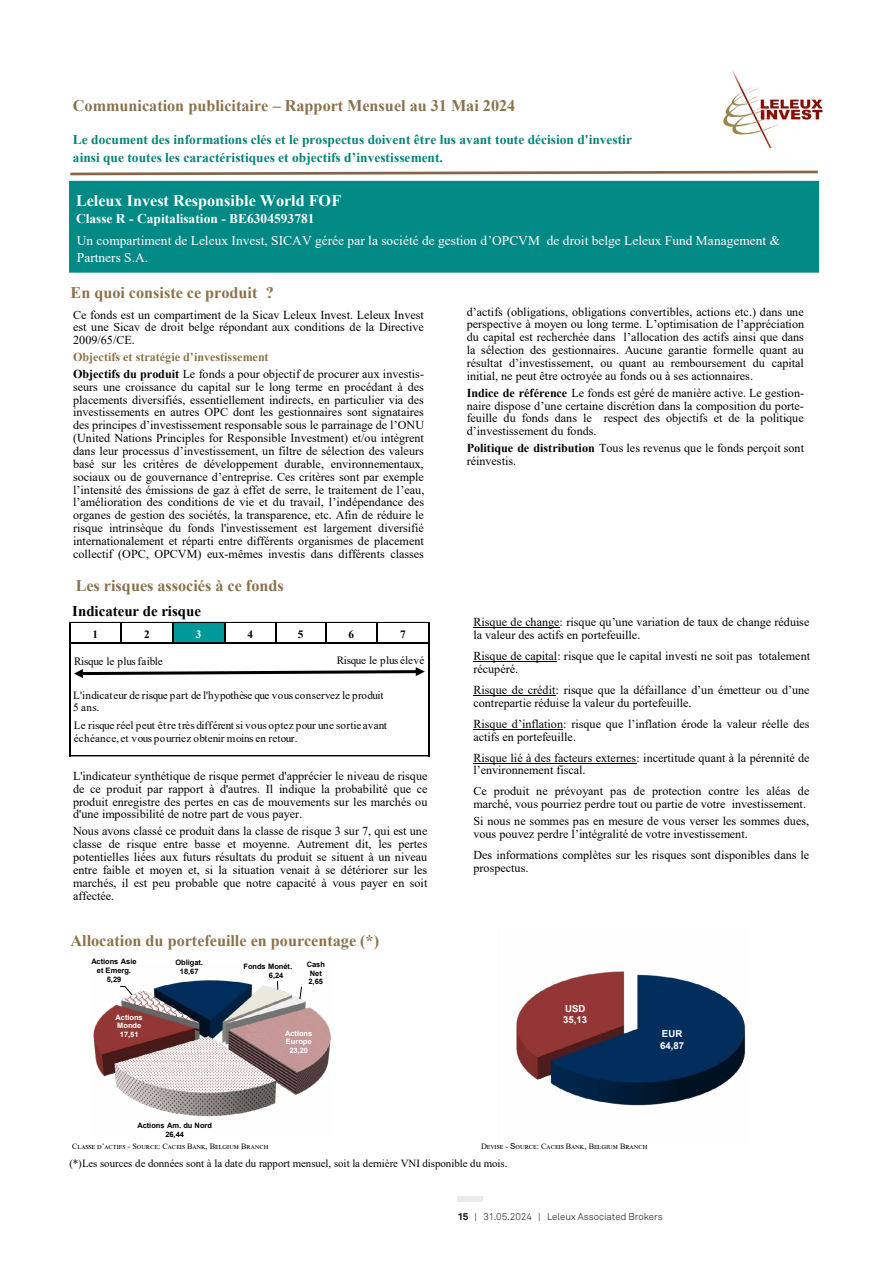
<style>
.page{position:relative;width:893px;height:1263px;background:#fff}
.page>*{position:absolute;margin:0;border:0;box-sizing:border-box;transform-origin:0 0}
.t1{font:700 16.2px "Times New Roman";color:#8a724b}
.t2{font:700 16.2px "Times New Roman";color:#fff}
.t3{font:700 14.85px "Times New Roman";color:#000}
.t4{font:700 13.5px/18.1px "Times New Roman";color:#008576}
.t5{font:13.5px/17px "Times New Roman";color:#fff}
.t6{font:700 13.5px "Times New Roman";color:#fff}
.t7{font:12.15px/12.9px "Times New Roman";color:#000}
.t8{font:11.1px/12.1px "Times New Roman";letter-spacing:-.005em;color:#000}
.t9{font:700 11.1px "Times New Roman";color:#000}
.t10{font:700 11.1px "Times New Roman";color:#fff}
.t11{font:10.8px "Times New Roman";letter-spacing:-.005em;color:#000}
.t12{font:300 9.75px "Akkurat";color:#000}
.t13{font:700 9.6px/11.1px "Arial";color:#fff}
.t14{font:8.1px "Times New Roman";letter-spacing:.06em;color:#000}
.t15{font:8.1px "Times New Roman";color:#000}
.t16{font:700 7.5px/8.7px "Arial";letter-spacing:-.005em;color:#000;text-align:center}
.t17{font:700 7.5px/8.7px "Arial";letter-spacing:-.005em;color:#fff;text-align:center}
.s1{font-weight:700;color:#8a724b}
.s2{font-weight:700}
.s3{font-family:"Arial"}
</style>
<div class="page">
<div style="left:457px;top:1196px;width:26px;height:5px;background:#ebebeb"></div>
<img style="left:516px;top:971px;width:230px;height:135px">
<img style="left:723px;top:71px;width:100px;height:77px">
<svg style="left:70px;top:170px;width:748px;height:6px"></svg>
<div style="left:70px;top:182px;width:748px;height:89px;background:#008985"></div>
<div style="left:69px;top:181px;width:750px;height:92px;border:3px solid #008985"></div>
<hr style="left:473px;top:628px;width:86px;height:1px;background:#000">
<hr style="left:473px;top:661px;width:84px;height:1px;background:#000">
<hr style="left:473px;top:695px;width:82px;height:1px;background:#000">
<hr style="left:473px;top:729px;width:90px;height:1px;background:#000">
<hr style="left:473px;top:763px;width:163px;height:1px;background:#000">
<div style="left:172px;top:623px;width:53px;height:20px;background:#099"></div>
<hr style="left:70px;top:622px;width:359px;height:1px;background:#000">
<svg style="left:121px;top:623px;width:1px;height:19px"></svg>
<hr style="left:172px;top:623px;width:2px;height:20px;background:#000">
<svg style="left:224px;top:623px;width:1px;height:19px"></svg>
<svg style="left:276px;top:623px;width:1px;height:19px"></svg>
<svg style="left:325px;top:623px;width:1px;height:19px"></svg>
<svg style="left:377px;top:623px;width:1px;height:19px"></svg>
<hr style="left:70px;top:642px;width:359px;height:1px;background:#000">
<hr style="left:69px;top:622px;width:1px;height:134px;background:#000">
<hr style="left:70px;top:755px;width:359px;height:1px;background:#000">
<hr style="left:428px;top:623px;width:1px;height:133px;background:#000">
<svg style="left:74px;top:667px;width:351px;height:11px"></svg>
<img style="left:93px;top:980px;width:238px;height:137px">
<svg style="left:119px;top:986px;width:14px;height:10px"></svg>
<svg style="left:299px;top:986px;width:3px;height:14px"></svg>
<h1 class="t1" style="left:73px;top:94px;width:444px">Communication publicitaire – Rapport Mensuel au 31 Mai 2024</h1>
<p class="t4" style="left:73px;top:130px;width:560px">Le document des informations clés et le prospectus doivent être lus avant toute décision d'investir ainsi que toutes les caractéristiques et objectifs d’investissement.</p>
<h1 class="t2" style="left:76px;top:188px;width:267px">Leleux Invest Responsible World FOF</h1>
<p class="t6" style="left:76px;top:209px;width:240px">Classe R - Capitalisation - BE6304593781</p>
<p class="t5" style="left:77px;top:232px;width:705px">Un compartiment de Leleux Invest, SICAV gérée par la société de gestion d’OPCVM de droit belge Leleux Fund Management &amp;<br>Partners S.A.</p>
<h1 class="t1" style="left:71px;top:281px;width:205px">En quoi consiste ce produit ?</h1>
<p class="t7" style="left:73px;top:308px;width:352px;text-align:justify">Ce fonds est un compartiment de la Sicav Leleux Invest. Leleux Invest est une Sicav de droit belge répondant aux conditions de la Directive 2009/65/CE.</p>
<p class="t7" style="left:73px;top:348px;width:352px;line-height:17px"><span class="s1">Objectifs et stratégie d’investissement<br></span><span class="s2">Objectifs du produit</span> Le fonds a pour objectif de procurer aux investis-</p>
<p class="t7" style="left:73px;top:380px;width:353px;text-align:justify">seurs une croissance du capital sur le long terme en procédant à des placements diversifiés, essentiellement indirects, en particulier via des investissements en autres OPC dont les gestionnaires sont signataires des principes d’investissement responsable sous le parrainage de l’ONU (United Nations Principles for Responsible Investment) et/ou intègrent dans leur processus d’investissement, un filtre de sélection des valeurs basé sur les critères de développement durable, environnementaux, sociaux ou de gouvernance d’entreprise. Ces critères sont par exemple l’intensité des émissions de gaz à effet de serre, le traitement de l’eau, l’amélioration des conditions de vie et du travail, l’indépendance des organes de gestion des sociétés, la transparence, etc. Afin de réduire le risque intrinsèque du fonds l'investissement est largement diversifié internationalement et réparti entre différents organismes de placement collectif (OPC, OPCVM) eux-mêmes investis dans différents classes</p>
<h1 class="t1" style="left:76px;top:573px;width:210px">Les risques associés à ce fonds</h1>
<p class="t3" style="left:72px;top:601px;width:130px">Indicateur de risque</p>
<p class="t9" style="left:93px;top:626px;width:7px">1</p>
<p class="t9" style="left:144px;top:626px;width:7px">2</p>
<p class="t10" style="left:196px;top:626px;width:7px">3</p>
<p class="t9" style="left:247px;top:626px;width:7px">4</p>
<p class="t9" style="left:298px;top:626px;width:7px">5</p>
<p class="t9" style="left:348px;top:626px;width:7px">6</p>
<p class="t9" style="left:400px;top:626px;width:7px">7</p>
<p class="t8" style="left:74px;top:655px;width:90px">Risque le plus faible</p>
<p class="t8" style="left:337px;top:653px;width:89px">Risque le plus élevé</p>
<p class="t8" style="left:73px;top:689px;width:312px">L'indicateur de risque part de l'hypothèse que vous conservez le produit<br>5 ans.</p>
<p class="t8" style="left:74px;top:719px;width:315px">Le risque réel peut être très différent si vous optez pour une sortie avant échéance, et vous pourriez obtenir moins en retour.</p>
<p class="t7" style="left:73px;top:769px;width:356px;text-align:justify">L'indicateur synthétique de risque permet d'apprécier le niveau de risque de ce produit par rapport à d'autres. Il indique la probabilité que ce produit enregistre des pertes en cas de mouvements sur les marchés ou d'une impossibilité de notre part de vous payer.</p>
<p class="t7" style="left:73px;top:824px;width:356px;text-align:justify">Nous avons classé ce produit dans la classe de risque 3 sur 7, qui est une classe de risque entre basse et moyenne. Autrement dit, les pertes potentielles liées aux futurs résultats du produit se situent à un niveau entre faible et moyen et, si la situation venait à se détériorer sur les marchés, il est peu probable que notre capacité à vous payer en soit affectée.</p>
<h1 class="t1" style="left:71px;top:928px;width:310px">Allocation du portefeuille en pourcentage (*)</h1>
<p class="t16" style="left:91px;top:957px;width:47px">Actions Asie et Emerg.<br>5,29</p>
<p class="t16" style="left:175px;top:958px;width:29px">Obligat.<br>18,67</p>
<p class="t16" style="left:269px;top:962px;width:25px;text-align:left;text-indent:-25px">Fonds Monét.<br>6,24</p>
<p class="t16" style="left:307px;top:960px;width:20px;text-align:left">Cash<br>Net<br>2,65</p>
<p class="t17" style="left:116px;top:1013px;width:29px">Actions<br>Monde<br>17,51</p>
<p class="t17" style="left:285px;top:1029px;width:29px">Actions<br>Europe<br>23,20</p>
<p class="t16" style="left:137px;top:1121px;width:76px">Actions Am. du Nord<br>26,44</p>
<p class="t14" style="left:72px;top:1140px;width:198px">Classe d’actifs - Source: Caceis Bank, Belgium Branch</p>
<p class="t7" style="left:467px;top:305px;width:339px;text-align:justify">d’actifs (obligations, obligations convertibles, actions etc.) dans une perspective à moyen ou long terme. L’optimisation de l’appréciation du capital est recherchée dans l’allocation des actifs ainsi que dans la sélection des gestionnaires. Aucune garantie formelle quant au résultat d’investissement, ou quant au remboursement du capital initial, ne peut être octroyée au fonds ou à ses actionnaires.</p>
<p class="t7" style="left:467px;top:386px;width:339px;text-align:justify"><span class="s2">Indice de référence</span> Le fonds est géré de manière active. Le gestion&shy;naire dispose d’une certaine discrétion dans la composition du porte&shy;feuille du fonds dans le respect des objectifs et de la politique d’investissement du fonds.</p>
<p class="t7" style="left:467px;top:441px;width:339px"><span class="s2">Politique de distribution</span> Tous les revenus que le fonds perçoit sont réinvestis.</p>
<p class="t7" style="left:473px;top:615px;width:338px">Risque de change: risque qu’une variation de taux de change réduise la valeur des actifs en portefeuille.</p>
<p class="t7" style="left:473px;top:649px;width:338px">Risque de capital: risque que le capital investi ne soit pas totalement récupéré.</p>
<p class="t7" style="left:473px;top:683px;width:338px">Risque de crédit: risque que la défaillance d’un émetteur ou d’une contrepartie réduise la valeur du portefeuille.</p>
<p class="t7" style="left:473px;top:717px;width:338px">Risque d’inflation: risque que l’inflation érode la valeur réelle des actifs en portefeuille.</p>
<p class="t7" style="left:473px;top:751px;width:338px">Risque lié à des facteurs externes: incertitude quant à la pérennité de l’environnement fiscal.</p>
<p class="t7" style="left:473px;top:784px;width:338px">Ce produit ne prévoyant pas de protection contre les aléas de marché, vous pourriez perdre tout ou partie de votre investissement.</p>
<p class="t7" style="left:473px;top:814px;width:337px">Si nous ne sommes pas en mesure de vous verser les sommes dues, vous pouvez perdre l’intégralité de votre investissement.</p>
<p class="t7" style="left:473px;top:848px;width:337px">Des informations complètes sur les risques sont disponibles dans le prospectus.</p>
<p class="t13" style="left:563px;top:1003px;width:25px">USD<br>35,13</p>
<p class="t13" style="left:660px;top:1029px;width:25px">EUR<br>64,87</p>
<p class="t15" style="left:481px;top:1140px;width:168px">Devise - <span class="s3">S</span>ource: Caceis Bank, Belgium Branch</p>
<p class="t11" style="left:69px;top:1156px;width:440px">(*)Les sources de données sont à la date du rapport mensuel, soit la dernière VNI disponible du mois.</p>
<p class="t12" style="left:457px;top:1211px;width:207px"><span class="s2">15</span> | 31.05.2024 | Leleux Associated Brokers</p>
</div>
